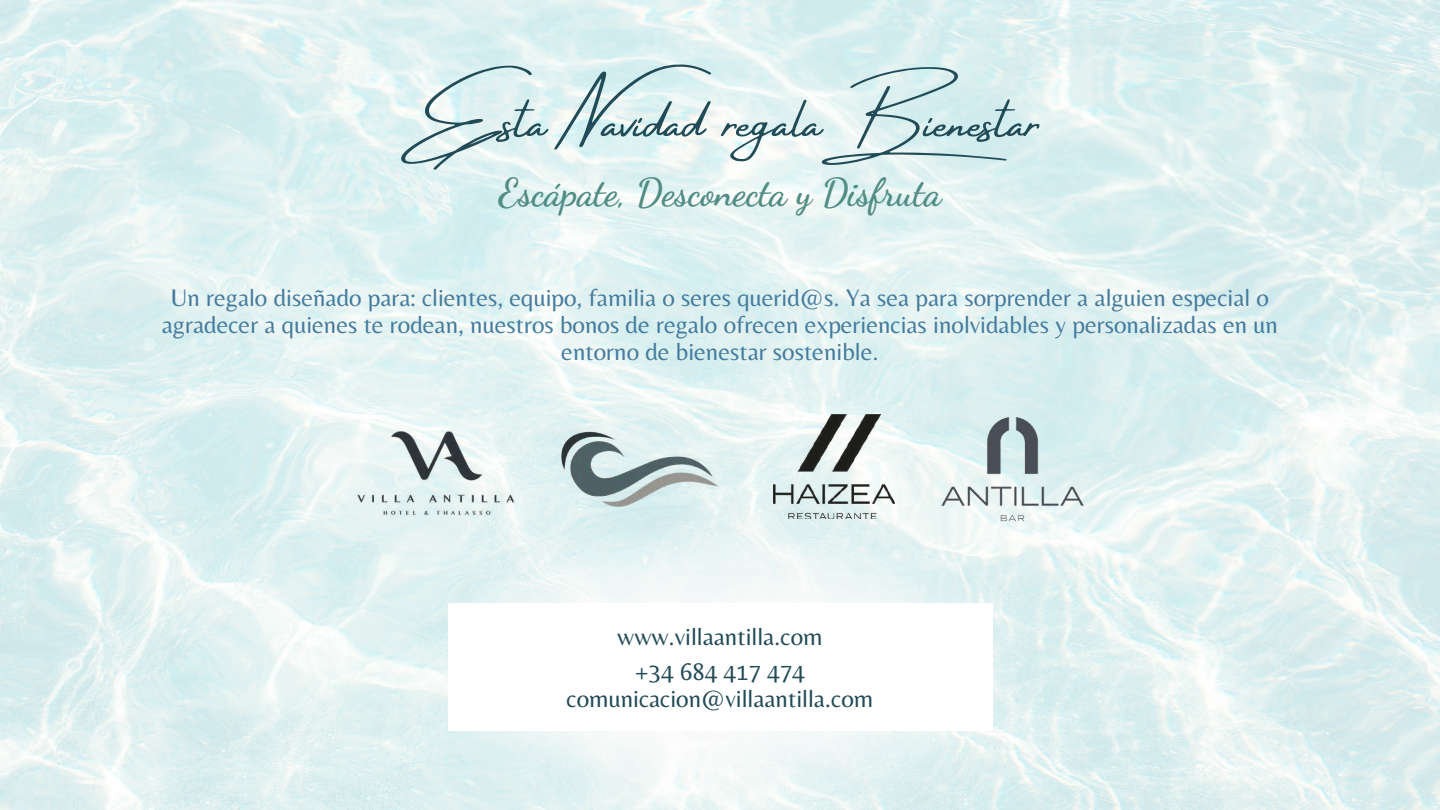
<style>
.page{position:relative;width:1440px;height:810px;background:#fff}
.page>*{position:absolute;margin:0;border:0;box-sizing:border-box;transform-origin:0 0}
.t1{font:53px "Amsterdam Four";color:#214b57}
.t2{font:700 38px "Dancing Script";color:#518d85}
.t3{font:25px/27px "Belleza";color:#457b9d;text-align:center}
.t4{font:25px/35px "Belleza";color:#214b57;text-align:center}
</style>
<div class="page">
<img style="left:0;top:0;width:1440px;height:810px">
<svg style="left:387px;top:472px;width:683px;height:338px;fill:#e5f3f3"></svg>
<div style="left:448px;top:603px;width:544px;height:128px;background:#fff"></div>
<img style="left:356px;top:392px;width:162px;height:162px">
<img style="left:518px;top:405px;width:215px;height:113px">
<img style="left:773px;top:415px;width:122px;height:103px">
<img style="left:941px;top:416px;width:143px;height:105px">
<h1 class="t1" style="left:400px;top:93px;width:641px">Esta Navidad regalaBienestar</h1>
<h2 class="t2" style="left:499px;top:170px;width:444px">Escápate, Desconecta y Disfruta</h2>
<p class="t3" style="left:162px;top:284px;width:1118px">Un regalo diseñado para: clientes, equipo, familia o seres querid@s. Ya sea para sorprender a alguien especial o agradecer a quienes te rodean, nuestros bonos de regalo ofrecen experiencias inolvidables y personalizadas en un entorno de bienestar sostenible.</p>
<p class="t4" style="left:617px;top:618px;width:207px">www.villaantilla.com +34 684 417 474</p>
<p class="t4" style="left:567px;top:680px;width:308px">comunicacion@villaantilla.com</p>
</div>
